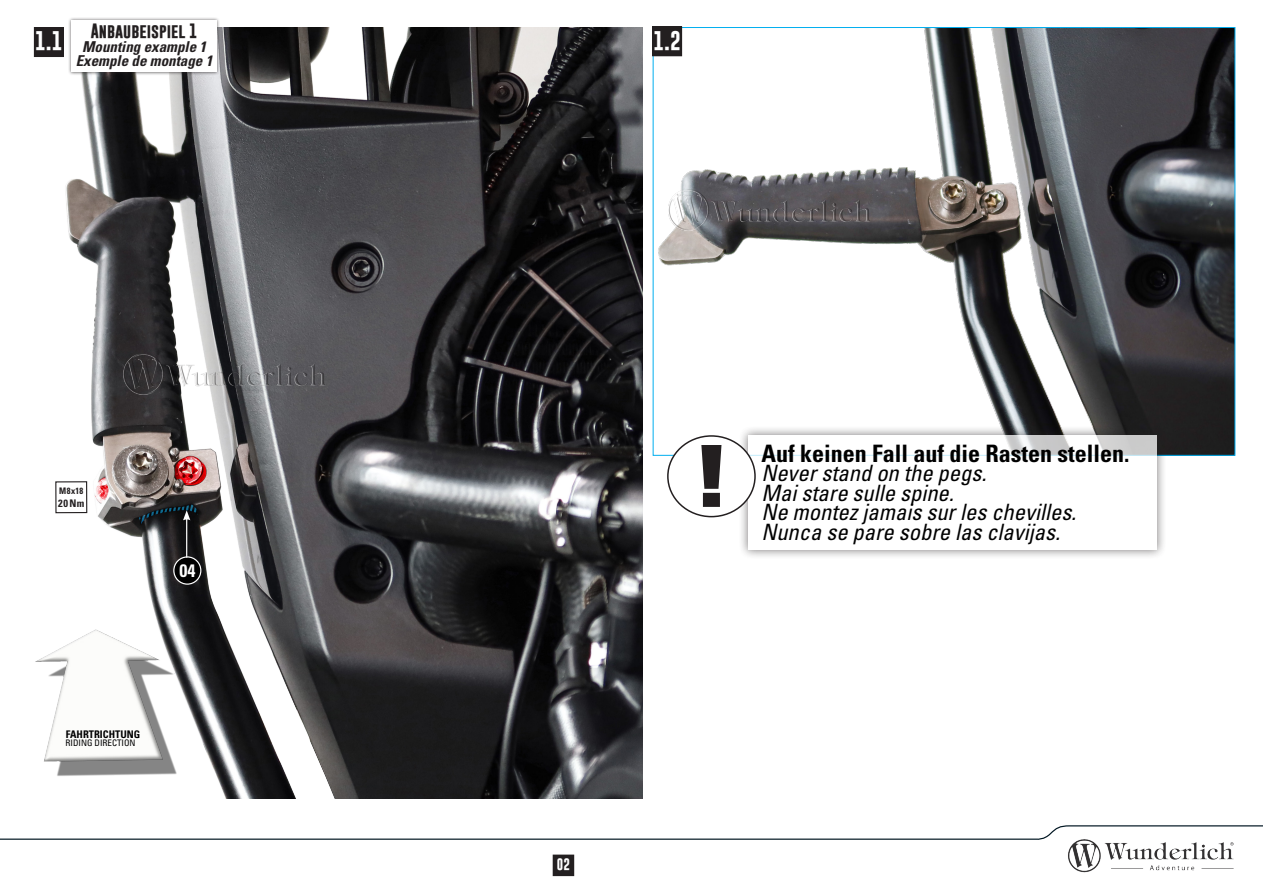
<style>
.page{position:relative;width:1263px;height:893px;background:#fff}
.page>*{position:absolute;margin:0;border:0;box-sizing:border-box;transform-origin:0 0}
.t1{font:700 condensed 24px "Univers LT Std";color:#000}
.t2{font:italic condensed 22.5px "Univers LT Std";color:#000}
.t3{font:700 19.5px "Gobold";color:#fff}
.BU{font:700 condensed 18px "Univers LT Std";color:#fff}
.BU-2{font:italic 700 condensed 15px "Univers LT Std";color:#231f20}
.BU-3{font:700 15px "Gobold";color:#231f20}
.t4{font:700 12px "Gobold";color:#fff}
.t5{font:700 condensed 10.5px "Univers LT Std";color:#000}
.t6{font:700 condensed 10.5px "Univers LT Std";color:#231f20}
.t7{font:condensed 9px "Univers LT Std";color:#000}
.t8{font:700 condensed 9px "Univers LT Std";letter-spacing:.04em;color:#231f20;scale:.95 1}
</style>
<div class="page">
<div style="left:553px;top:855px;width:21px;height:21px;background:#231f20"></div>
<svg style="left:0;top:825px;width:1263px;height:15px"></svg>
<img style="left:1060px;top:829px;width:189px;height:44px">
<img style="left:35px;top:27px;width:607px;height:772px">
<img style="left:655px;top:29px;width:578px;height:425px">
<div style="left:174px;top:557px;width:27px;height:27px;background:#000;border-radius:50%"></div>
<div style="left:173px;top:556px;width:28px;height:29px;border:1px solid #fff;border-radius:50%"></div>
<hr style="left:186px;top:518px;width:1px;height:40px;background:#fff">
<svg style="left:183px;top:510px;width:7px;height:10px"></svg>
<img style="left:124px;top:353px;width:206px;height:41px">
<img style="left:669px;top:190px;width:206px;height:40px">
<div style="left:738px;top:425px;width:428px;height:134px;background:#231f20;opacity:.75"></div>
<div style="left:748px;top:435px;width:409px;height:115px;background:#fff"></div>
<svg style="left:55px;top:481px;width:33px;height:33px"></svg>
<div style="left:34px;top:28px;width:29px;height:29px;background:#231f20"></div>
<div style="left:34px;top:27px;width:30px;height:30px;border:1px solid #231f20"></div>
<div style="left:653px;top:27px;width:29px;height:29px;background:#231f20"></div>
<div style="left:652px;top:26px;width:30px;height:30px;border:1px solid #231f20"></div>
<div style="left:668px;top:436px;width:87px;height:81px;background:#fff;border-radius:50%"></div>
<div style="left:667px;top:435px;width:89px;height:82px;border:2px solid #231f20;border-radius:50%"></div>
<svg style="left:701px;top:445px;width:20px;height:62px"></svg>
<div style="left:68px;top:17px;width:152px;height:59px;background:#231f20;opacity:.75"></div>
<div style="left:71px;top:21px;width:146px;height:51px;background:#fff"></div>
<p class="BU-3" style="left:91px;top:21px;width:108px">Anbaubeispiel 1</p>
<p class="BU-2" style="left:82px;top:37px;width:126px">Mounting example 1</p>
<p class="BU-2" style="left:76px;top:52px;width:138px">Exemple de montage 1</p>
<p class="t3" style="left:35px;top:28px;width:29px">1.1</p>
<p class="t3" style="left:653px;top:28px;width:29px">1.2</p>
<p class="t8" style="left:59px;top:485px;width:27px">M8x18</p>
<p class="t6" style="left:58px;top:497px;width:28px">20Nm</p>
<p class="BU" style="left:179px;top:559px;width:17px">04</p>
<p class="t5" style="left:66px;top:728px;width:76px">FAHRTRICHTUNG</p>
<p class="t7" style="left:66px;top:737px;width:72px">RIDING DIRECTION</p>
<p class="t4" style="left:557px;top:857px;width:15px">02</p>
<p class="t1" style="left:761px;top:438px;width:369px">Auf keinen Fall auf die Rasten stellen.</p>
<p class="t2" style="left:761px;top:459px;width:226px">Never stand on the pegs.</p>
<p class="t2" style="left:761px;top:478px;width:194px">Mai stare sulle spine.</p>
<p class="t2" style="left:761px;top:498px;width:316px">Ne montez jamais sur les chevilles.</p>
<p class="t2" style="left:761px;top:517px;width:300px">Nunca se pare sobre las clavijas.</p>
</div>
